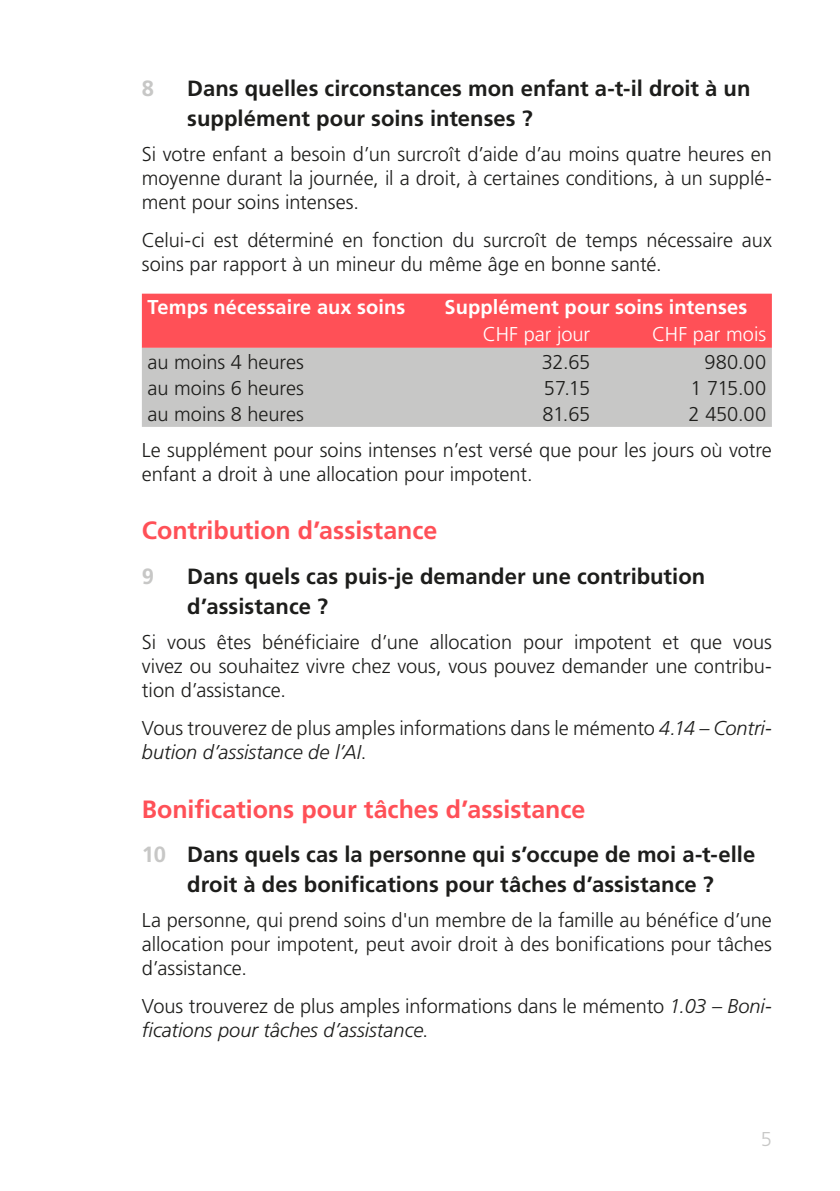
<style>
.page{position:relative;width:840px;height:1191px;background:#fff}
.page>*{position:absolute;margin:0;border:0;box-sizing:border-box;transform-origin:0 0}
.Texttitel{font:700 25px "Frutiger LT Std";color:#ff5057}
.t1{font:700 22px/30px "Frutiger LT Std";color:#1d1d1b}
.t2{font:700 22px "Frutiger LT Std";color:#c7c7c6}
.Grundtext{font:300 20px/24px "Frutiger LT Std";color:#1d1d1b}
.Tabellen_Text_Weiss{font:700 20px "Frutiger LT Std";letter-spacing:.005em;color:#fff}
.Tabellen_Text_Weiss-2{font:300 20px "Frutiger LT Std";color:#fff}
.t3{font:300 20px "Frutiger LT Std";color:#c7c7c6}
.s1{font-style:italic}
.s2{color:#c7c7c6}
</style>
<div class="page">
<div style="left:142px;top:294px;width:629px;height:54px;background:#ff5057"></div>
<div style="left:142px;top:348px;width:629px;height:79px;background:#c7c7c6"></div>
<p class="t2" style="left:142px;top:75px;width:14px">8</p>
<p class="t1" style="left:187px;top:73px;width:564px">Dans quelles circonstances mon enfant a-t-il droit à un supplément pour soins intenses ?</p>
<p class="Grundtext" style="left:142px;top:143px;width:631px;text-align:justify">Si votre enfant a besoin d’un surcroît d’aide d’au moins quatre heures en moyenne durant la journée, il a droit, à certaines conditions, à un supplé&shy;ment pour soins intenses.</p>
<p class="Grundtext" style="left:142px;top:229px;width:631px">Celui-ci est déterminé en fonction du surcroît de temps nécessaire aux soins par rapport à un mineur du même âge en bonne santé.</p>
<p class="Tabellen_Text_Weiss" style="left:147px;top:295px;width:259px">Temps nécessaire aux soins</p>
<p class="Tabellen_Text_Weiss" style="left:444px;top:295px;width:304px">Supplément pour soins intenses</p>
<p class="Tabellen_Text_Weiss-2" style="left:482px;top:322px;width:109px">CHF par jour</p>
<p class="Tabellen_Text_Weiss-2" style="left:651px;top:322px;width:116px">CHF par mois</p>
<p class="Grundtext" style="left:147px;top:350px;width:158px">au moins 4 heures</p>
<p class="Grundtext" style="left:541px;top:350px;width:50px">32.65</p>
<p class="Grundtext" style="left:704px;top:350px;width:63px">980.00</p>
<p class="Grundtext" style="left:147px;top:376px;width:158px">au moins 6 heures</p>
<p class="Grundtext" style="left:543px;top:376px;width:48px">57.15</p>
<p class="Grundtext" style="left:690px;top:376px;width:77px">1 715.00</p>
<p class="Grundtext" style="left:147px;top:402px;width:158px">au moins 8 heures</p>
<p class="Grundtext" style="left:542px;top:402px;width:49px">81.65</p>
<p class="Grundtext" style="left:688px;top:402px;width:79px">2 450.00</p>
<p class="Grundtext" style="left:142px;top:438px;width:631px">Le supplément pour soins intenses n’est versé que pour les jours où votre enfant a droit à une allocation pour impotent.</p>
<p class="Texttitel" style="left:142px;top:516px;width:297px">Contribution d’assistance</p>
<p class="t2" style="left:142px;top:563px;width:14px">9</p>
<p class="t1" style="left:187px;top:561px;width:519px">Dans quels cas puis-je demander une contribution d’assistance ?</p>
<p class="Grundtext" style="left:142px;top:630px;width:631px;text-align:justify">Si vous êtes bénéficiaire d’une allocation pour impotent et que vous vivez ou souhaitez vivre chez vous, vous pouvez demander une contribu&shy;tion d’assistance.</p>
<p class="Grundtext" style="left:142px;top:716px;width:631px">Vous trouverez de plus amples informations dans le mémento <span class="s1">4.14 – Contri&shy;bution d’assistance de l’AI</span>.</p>
<p class="Texttitel" style="left:142px;top:794px;width:444px">Bonifications pour tâches d’assistance</p>
<p class="t1" style="left:142px;top:839px;width:614px;text-align:center"><span class="s2">10</span> Dans quels cas la personne qui s’occupe de moi a-t-elle droit à des bonifications pour tâches d’assistance ?</p>
<p class="Grundtext" style="left:142px;top:908px;width:631px;text-align:justify">La personne, qui prend soins d'un membre de la famille au bénéfice d’une allocation pour impotent, peut avoir droit à des bonifications pour tâches d’assistance.</p>
<p class="Grundtext" style="left:142px;top:994px;width:631px">Vous trouverez de plus amples informations dans le mémento <span class="s1">1.03 – Boni&shy;fications pour tâches d’assistance</span>.</p>
<p class="t3" style="left:760px;top:1127px;width:13px">5</p>
</div>
